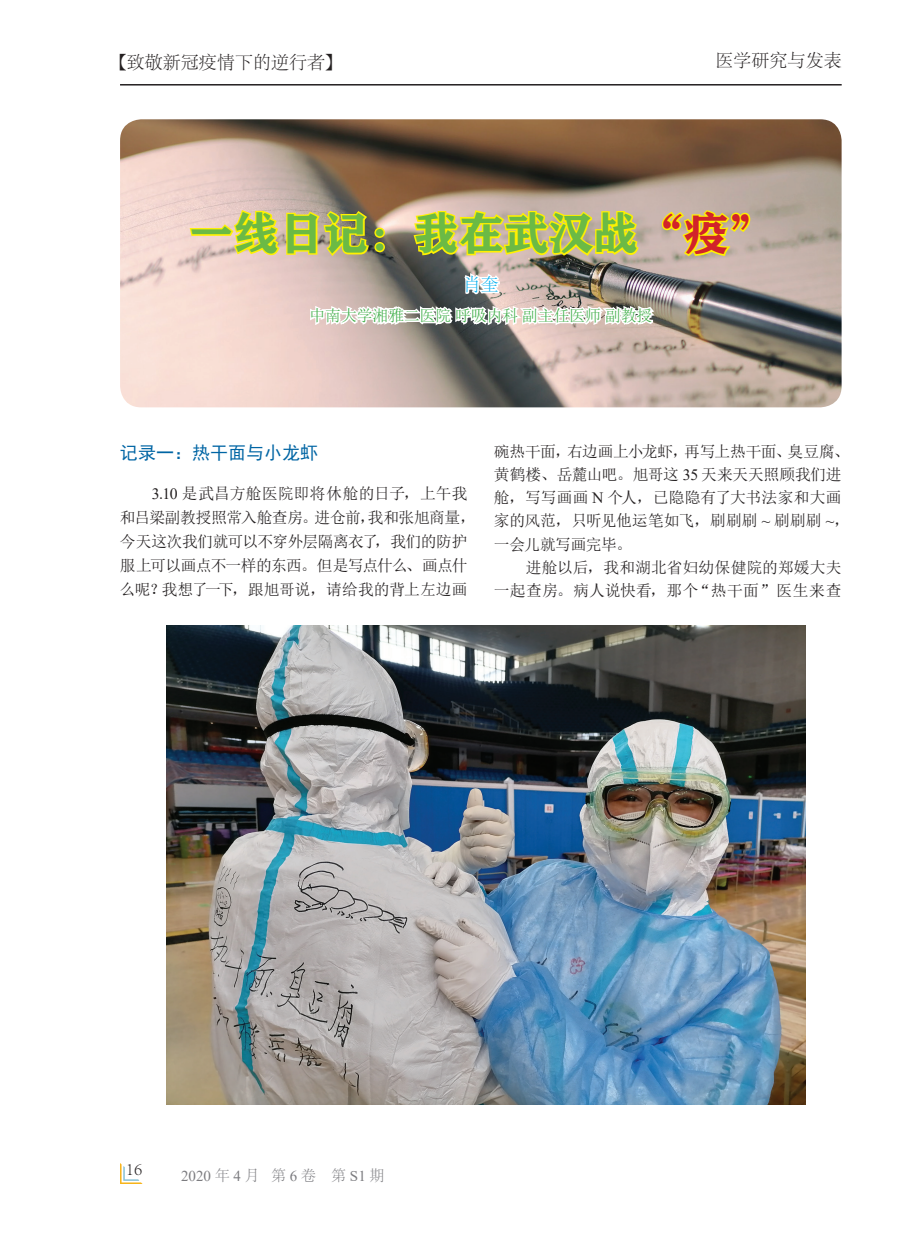
<style>
.page{position:relative;width:919px;height:1238px;background:#fff}
.page>*{position:absolute;margin:0;border:0;box-sizing:border-box;transform-origin:0 0}
.t1{font:45px "FZCHSJW GB1 0";color:#6bba45}
.t2{font:300 18px "Adobe Song Std";color:#231f20}
.t3{font:18px "Sim Hei";color:#0065a4}
.t4{font:300 18px "Adobe Song Std";color:#00aeef}
.t5{font:15.75px/23.2px "N Sim Sun";letter-spacing:-.01em;color:#231f20}
.t6{font:15.75px/24px "N Sim Sun";letter-spacing:-.03em;color:#231f20}
.t7{font:15.75px "N Sim Sun";color:#40ae49}
.t8{font:15px "Times New Roman";color:#7c7c80}
.s1{font-family:"Adobe Fangsong Std";font-weight:400}
.s2{color:#d1232a}
.s3{font-family:"Times New Roman"}
.s4{font-family:"Adobe Song Std";font-weight:300}
</style>
<div class="page">
<hr style="left:120px;top:84px;width:721px;height:1px;background:#231f20">
<svg style="left:712px;top:84px;width:130px;height:2px"></svg>
<svg style="left:120px;top:1163px;width:22px;height:20px"></svg>
<img style="left:120px;top:119px;width:721px;height:288px">
<svg style="left:188px;top:208px;width:198px;height:50px;background:#d6c36f"></svg>
<svg style="left:411px;top:208px;width:229px;height:50px;background:#daca5b"></svg>
<svg style="left:659px;top:208px;width:92px;height:50px;background:#d9c86b"></svg>
<svg style="left:308px;top:270px;width:350px;height:67px"></svg>
<img style="left:167px;top:625px;width:638px;height:479px">
<p class="t2" style="left:109px;top:52px;width:235px"><span class="s1">【</span>致敬新冠疫情下的逆行者<span class="s1">】</span></p>
<p class="t2" style="left:715px;top:51px;width:127px">医学研究与发表</p>
<h1 class="t1" style="left:188px;top:207px;width:586px">一线日记：我在武汉战<span class="s2">“疫”</span></h1>
<p class="t4" style="left:463px;top:275px;width:37px">肖奎</p>
<p class="t7" style="left:309px;top:307px;width:344px">中南大学湘雅二医院呼吸内科副主任医师副教授</p>
<p class="t3" style="left:120px;top:443px;width:200px">记录一：热干面与小龙虾</p>
<p class="t6" style="left:120px;top:481px;width:357px;text-indent:32px"><span class="s3">3.10</span> 是武昌方舱医院即将休舱的日子，上午我和吕梁副教授照常入舱查房。进仓前，我和张旭商量，今天这次我们就可以不穿外层隔离衣了，我们的防护服上可以画点不一样的东西。但是写点什么、画点什么呢？我想了一下，跟旭哥说，请给我的背上左边画</p>
<p class="t5" style="left:494px;top:439px;width:357px">碗热干面，右边画上小龙虾，再写上热干面、臭豆腐、黄鹤楼、岳麓山吧。旭哥这 <span class="s3">35</span> 天来天天照顾我们进舱，写写画画 <span class="s3">N</span> 个人，已隐隐有了大书法家和大画家的风范，只听见他运笔如飞，刷刷刷 <span class="s3">~</span> 刷刷刷 <span class="s3">~</span>，一会儿就写画完毕。</p>
<p class="t5" style="left:494px;top:555px;width:349px;text-align:right">进舱以后，我和湖北省妇幼保健院的郑媛大夫<br>一起查房。病人说快看，那个“热干面”医生来查</p>
<p class="t2" style="left:126px;top:1158px;width:18px">16</p>
<p class="t8" style="left:181px;top:1165px;width:205px">2020<span class="s4">年</span>4<span class="s4">月 第</span>6<span class="s4">卷 第</span>S1<span class="s4">期</span></p>
</div>
